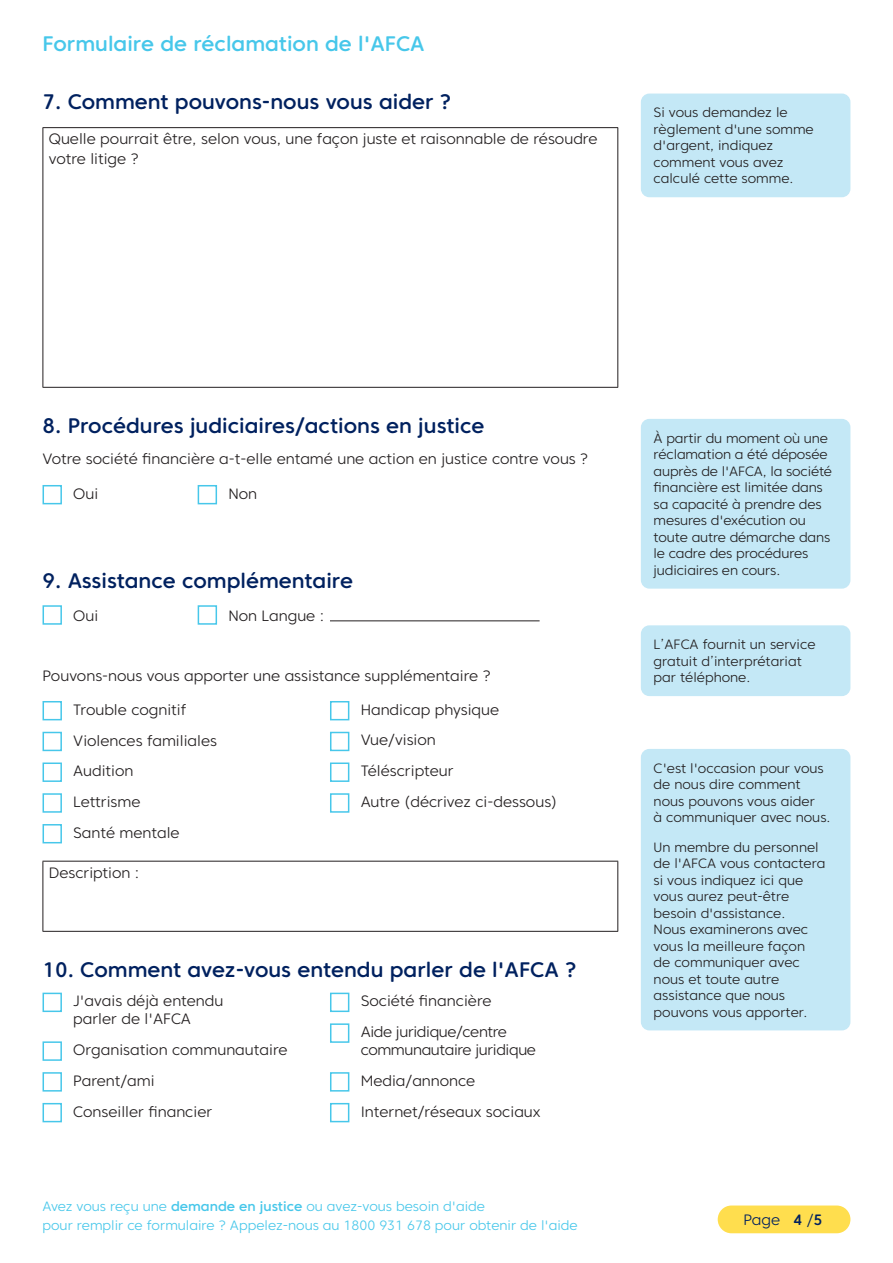
<style>
.page{position:relative;width:893px;height:1263px;background:#fff}
.page>*{position:absolute;margin:0;border:0;box-sizing:border-box;transform-origin:0 0}
.t1{font:500 21px "Core Sans CR 55";color:#00215f}
.t2{font:500 21px "Core Sans CR 55";color:#47c7ea}
.t3{font:300 15px/30.8px "Core Sans CR 35";color:#231f20}
.t4{font:300 15px/30.8px "Core Sans CR 35";letter-spacing:-.025em;color:#231f20}
.t5{font:300 15px "Core Sans CR 35";color:#00215f}
.t6{font:300 13.5px/16.5px "Core Sans CR 35";color:#231f20}
.t7{font:300 13.5px/19.5px "Core Sans CR 35";color:#47c7ea}
.s1{font-family:"Core Sans CR 55";font-weight:500}
</style>
<div class="page">
<div style="left:718px;top:1205px;width:132px;height:28px;background:#ffde4e;border-radius:14px"></div>
<hr style="left:43px;top:127px;width:575px;height:1px;background:#231f20">
<hr style="left:43px;top:128px;width:1px;height:259px;background:#231f20">
<hr style="left:617px;top:128px;width:1px;height:259px;background:#231f20">
<hr style="left:43px;top:387px;width:575px;height:1px;background:#231f20">
<hr style="left:43px;top:861px;width:575px;height:1px;background:#231f20">
<hr style="left:43px;top:861px;width:1px;height:70px;background:#231f20">
<hr style="left:617px;top:861px;width:1px;height:70px;background:#231f20">
<hr style="left:43px;top:931px;width:575px;height:1px;background:#231f20">
<div style="left:43px;top:485px;width:19px;height:19px;border:2px solid #47c7ea"></div>
<div style="left:198px;top:485px;width:19px;height:19px;border:2px solid #47c7ea"></div>
<div style="left:43px;top:605px;width:19px;height:20px;border:2px solid #47c7ea"></div>
<div style="left:198px;top:605px;width:19px;height:20px;border:2px solid #47c7ea"></div>
<div style="left:43px;top:701px;width:19px;height:19px;border:2px solid #47c7ea"></div>
<div style="left:43px;top:732px;width:19px;height:19px;border:2px solid #47c7ea"></div>
<div style="left:43px;top:762px;width:19px;height:20px;border:2px solid #47c7ea"></div>
<div style="left:43px;top:793px;width:19px;height:20px;border:2px solid #47c7ea"></div>
<div style="left:43px;top:824px;width:19px;height:19px;border:2px solid #47c7ea"></div>
<div style="left:330px;top:701px;width:19px;height:19px;border:2px solid #47c7ea"></div>
<div style="left:330px;top:732px;width:19px;height:19px;border:2px solid #47c7ea"></div>
<div style="left:330px;top:762px;width:19px;height:20px;border:2px solid #47c7ea"></div>
<div style="left:330px;top:793px;width:19px;height:20px;border:2px solid #47c7ea"></div>
<div style="left:43px;top:993px;width:19px;height:19px;border:2px solid #47c7ea"></div>
<div style="left:43px;top:1041px;width:19px;height:20px;border:2px solid #47c7ea"></div>
<div style="left:43px;top:1072px;width:19px;height:19px;border:2px solid #47c7ea"></div>
<div style="left:43px;top:1103px;width:19px;height:19px;border:2px solid #47c7ea"></div>
<div style="left:330px;top:993px;width:19px;height:19px;border:2px solid #47c7ea"></div>
<div style="left:330px;top:1023px;width:19px;height:20px;border:2px solid #47c7ea"></div>
<div style="left:330px;top:1072px;width:19px;height:19px;border:2px solid #47c7ea"></div>
<div style="left:330px;top:1103px;width:19px;height:19px;border:2px solid #47c7ea"></div>
<div style="left:641px;top:94px;width:209px;height:103px;background:#c4e8f6;border-radius:9px"></div>
<div style="left:641px;top:419px;width:209px;height:170px;background:#c4e8f6;border-radius:9px"></div>
<div style="left:641px;top:625px;width:209px;height:71px;background:#c4e8f6;border-radius:9px"></div>
<div style="left:641px;top:749px;width:209px;height:281px;background:#c4e8f6;border-radius:9px"></div>
<hr style="left:330px;top:620px;width:210px;height:1px;background:#231f20">
<h1 class="t2" style="left:43px;top:31px;width:384px">Formulaire de réclamation de l'AFCA</h1>
<h1 class="t1" style="left:43px;top:88px;width:410px">7. Comment pouvons-nous vous aider ?</h1>
<p class="t3" style="left:49px;top:129px;width:550px;line-height:19.5px">Quelle pourrait être, selon vous, une façon juste et raisonnable de résoudre votre litige ?</p>
<p class="t6" style="left:654px;top:104px;width:162px">Si vous demandez le règlement d'une somme d'argent, indiquez comment vous avez calculé cette somme.</p>
<h1 class="t1" style="left:43px;top:412px;width:443px">8. Procédures judiciaires/actions en justice</h1>
<p class="t3" style="left:43px;top:443px;width:547px">Votre société financière a-t-elle entamé une action en justice contre vous ?</p>
<p class="t3" style="left:73px;top:478px;width:26px">Oui</p>
<p class="t3" style="left:228px;top:478px;width:30px">Non</p>
<h1 class="t1" style="left:43px;top:568px;width:312px">9. Assistance complémentaire</h1>
<p class="t3" style="left:73px;top:600px;width:26px">Oui</p>
<p class="t3" style="left:228px;top:600px;width:97px">Non Langue :</p>
<p class="t3" style="left:43px;top:660px;width:450px">Pouvons-nous vous apporter une assistance supplémentaire ?</p>
<p class="t3" style="left:73px;top:694px;width:145px">Trouble cognitif<br>Violences familiales<br>Audition<br>Lettrisme<br>Santé mentale</p>
<p class="t3" style="left:361px;top:694px;width:198px">Handicap physique<br>Vue/vision<br>Téléscripteur<br>Autre (décrivez ci-dessous)</p>
<p class="t3" style="left:49px;top:857px;width:92px">Description :</p>
<h1 class="t1" style="left:43px;top:956px;width:536px">10. Comment avez-vous entendu parler de l'AFCA ?</h1>
<p class="t3" style="left:73px;top:992px;width:152px;line-height:18px">J'avais déjà entendu parler de l'AFCA</p>
<p class="t3" style="left:73px;top:1034px;width:216px">Organisation communautaire<br>Parent/ami<br>Conseiller financier</p>
<p class="t4" style="left:361px;top:986px;width:148px">Société financière<br>Aide juridique/centre</p>
<p class="t3" style="left:361px;top:1034px;width:181px">communautaire juridique<br>Media/annonce<br>Internet/réseaux sociaux</p>
<p class="t7" style="left:43px;top:1196px;width:537px">Avez vous reçu une <span class="s1">demande en justice</span> ou avez-vous besoin d'aide<br>pour remplir ce formulaire ? Appelez-nous au 1800 931 678 pour obtenir de l'aide</p>
<p class="t6" style="left:654px;top:430px;width:180px">À partir du moment où une réclamation a été déposée auprès de l'AFCA, la société financière est limitée dans sa capacité à prendre des mesures d'exécution ou toute autre démarche dans le cadre des procédures judiciaires en cours.</p>
<p class="t6" style="left:654px;top:636px;width:163px">L’AFCA fournit un service gratuit d’interprétariat par téléphone.</p>
<p class="t6" style="left:654px;top:760px;width:178px">C'est l'occasion pour vous de nous dire comment nous pouvons vous aider<br>à communiquer avec nous.</p>
<p class="t6" style="left:654px;top:838px;width:173px">Un membre du personnel de l'AFCA vous contactera si vous indiquez ici que vous aurez peut-être besoin d'assistance.<br>Nous examinerons avec vous la meilleure façon<br>de communiquer avec nous et toute autre assistance que nous pouvons vous apporter.</p>
<p class="t5" style="left:743px;top:1210px;width:81px">Page <span class="s1">4</span> /<span class="s1">5</span></p>
</div>
